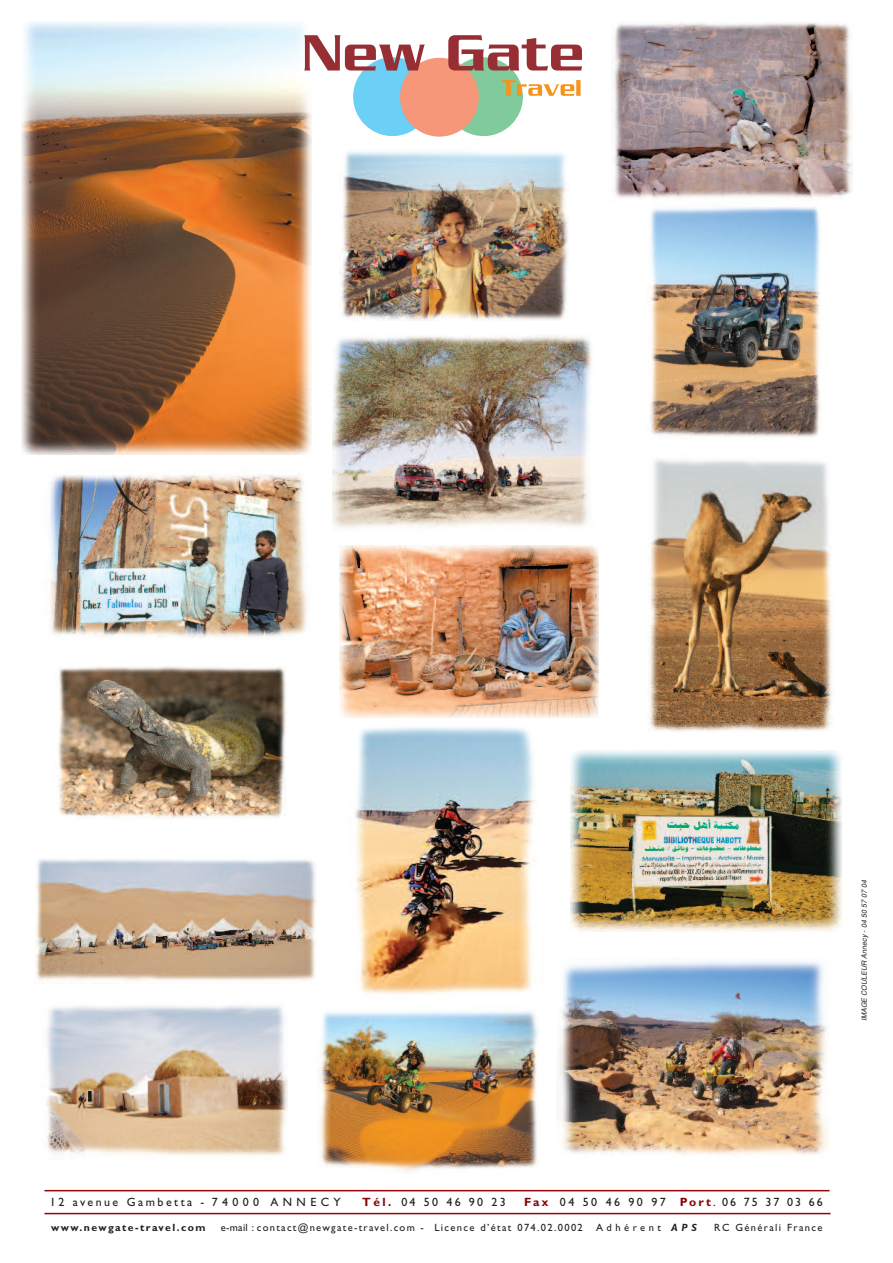
<style>
.page{position:relative;width:893px;height:1263px;background:#fff}
.page>*{position:absolute;margin:0;border:0;box-sizing:border-box;transform-origin:0 0}
.t1{font:12px "Gill Sans";letter-spacing:.205em;color:#231f20}
.t2{font:12px "Gill Sans";letter-spacing:.185em;color:#231f20}
.t3{font:10.5px "Gill Sans";letter-spacing:.13em;color:#231f20}
.t4{font:700 10.5px "Gill Sans";letter-spacing:.14em;color:#231f20}
.t5{font:italic 7.2px "Helvetica";color:#231f20}
.s1{font-weight:700;color:#8b0202}
.s2{font-weight:700;font-style:italic}
</style>
<div class="page">
<hr style="left:44px;top:1190px;width:785px;height:1px;background:#940408">
<hr style="left:44px;top:1213px;width:787px;height:1px;background:#940408">
<img style="left:355px;top:727px;width:181px;height:267px">
<img style="left:21px;top:21px;width:290px;height:433px">
<img style="left:649px;top:459px;width:183px;height:273px">
<img style="left:332px;top:334px;width:260px;height:195px">
<img style="left:46px;top:1005px;width:242px;height:151px">
<img style="left:650px;top:207px;width:170px;height:230px">
<img style="left:34px;top:859px;width:282px;height:122px">
<div style="left:353px;top:57px;width:79px;height:79px;background:#6bcff6;border-radius:50%"></div>
<div style="left:444px;top:57px;width:79px;height:79px;background:#80ca9c;border-radius:50%"></div>
<div style="left:400px;top:58px;width:79px;height:78px;background:#f6977a;border-radius:50%"></div>
<svg style="left:304px;top:35px;width:121px;height:36px"></svg>
<svg style="left:448px;top:35px;width:134px;height:36px"></svg>
<svg style="left:501px;top:80px;width:80px;height:16px"></svg>
<img style="left:570px;top:750px;width:272px;height:182px">
<img style="left:613px;top:22px;width:239px;height:177px">
<img style="left:340px;top:545px;width:258px;height:173px">
<img style="left:58px;top:666px;width:228px;height:152px">
<img style="left:339px;top:151px;width:229px;height:170px">
<img style="left:559px;top:961px;width:268px;height:194px">
<img style="left:318px;top:1011px;width:220px;height:161px">
<img style="left:49px;top:474px;width:258px;height:164px">
<p class="t5" style="left:860px;top:1021px;width:143px;rotate:-90deg">IMAGE COULEUR Annecy - 04 50 57 07 04</p>
<p class="t1" style="left:50px;top:1197px;width:292px">12 avenue Gambetta - 74000 ANNECY</p>
<p class="t1" style="left:362px;top:1197px;width:145px"><span class="s1">Tél.</span> 04 50 46 90 23</p>
<p class="t2" style="left:524px;top:1197px;width:300px"><span class="s1">Fax</span> 04 50 46 90 97 <span class="s1">Port</span>. 06 75 37 03 66</p>
<p class="t4" style="left:51px;top:1223px;width:156px">www.newgate-travel.com</p>
<p class="t3" style="left:221px;top:1223px;width:478px">e-mail : contact@newgate-travel.com - Licence d’état 074.02.0002 A d h é r e n t <span class="s2">A P S</span></p>
<p class="t3" style="left:714px;top:1223px;width:110px">RC Générali France</p>
</div>
